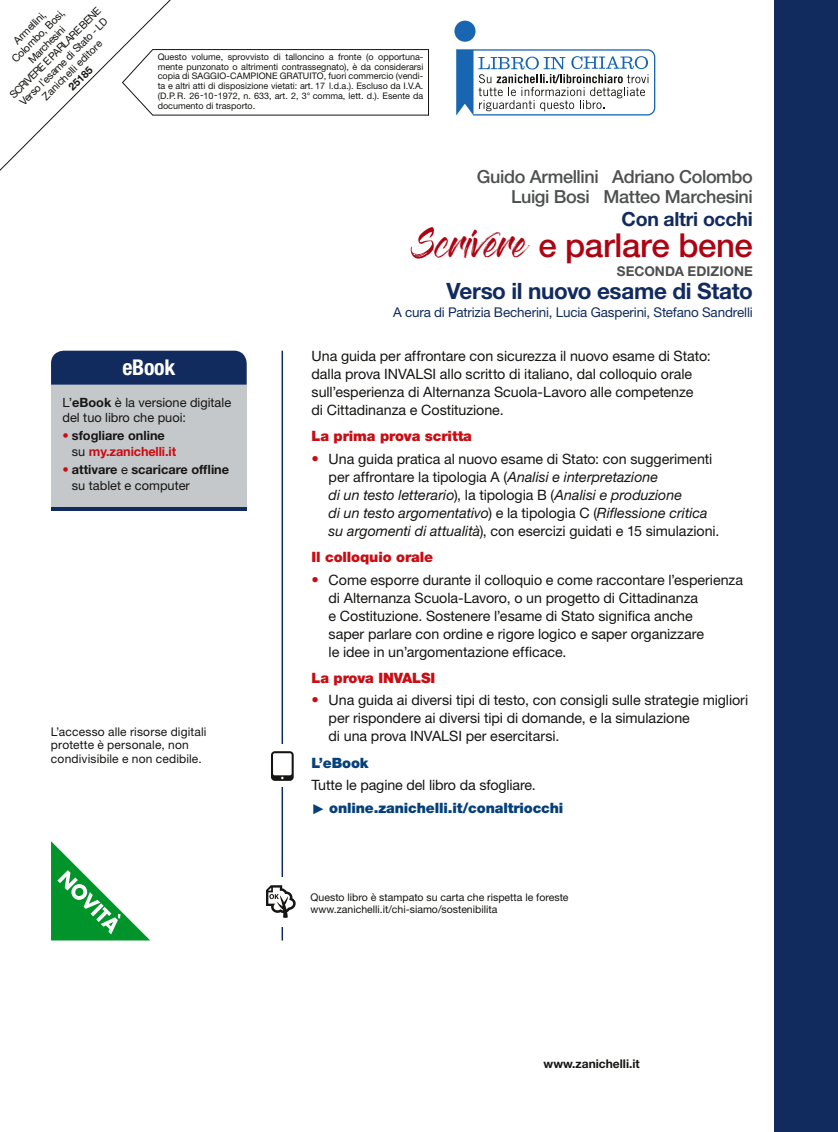
<style>
.page{position:relative;width:838px;height:1132px;background:#fff}
.page>*{position:absolute;margin:0;border:0;box-sizing:border-box;transform-origin:0 0}
.t1{font:500 33px "Helvetica Neue LT Std";letter-spacing:-.01em;color:#ad0413}
.t2{font:700 22.5px "Helvetica Neue LT Std";letter-spacing:-.015em;color:#112b5e}
.t3{font:700 condensed 21.75px "Helvetica Neue LT Std";letter-spacing:-.01em;color:#fff}
.t4{font:700 19.5px "Helvetica Neue LT Std";letter-spacing:-.015em;color:#112b5e}
.t5{font:500 18px/19.5px "Helvetica Neue LT Std";letter-spacing:-.02em;color:#4d504f;text-align:right}
.t6{font:14.25px/18px "Helvetica Neue LT Std";letter-spacing:-.005em;color:#161513}
.t7{font:900 14.25px/22.2px "Helvetica Neue LT Std";letter-spacing:-.01em;color:#054078}
.t8{font:900 14.25px "Helvetica Neue LT Std";letter-spacing:-.01em;color:#c90d14}
.t9{font:700 13.5px "Helvetica Neue LT Std";letter-spacing:.005em;color:#4d504f}
.t10{font:13.35px "Helvetica Neue LT Std";letter-spacing:-.01em;color:#112b5e}
.t11{font:12.75px/15.8px "Helvetica Neue LT Std";color:#161513}
.t12{font:700 12.75px/15.8px "Helvetica Neue LT Std";color:#161513}
.t13{font:700 12.75px/15.8px "Helvetica Neue LT Std";letter-spacing:-.005em;color:#c90d14}
.t14{font:12px/13.5px "Helvetica Neue LT Std";letter-spacing:.015em;color:#161513}
.t15{font:700 12px "Helvetica Neue LT Std";color:#161513}
.t16{font:10.5px/12px "Helvetica Neue LT Std";color:#161513;text-align:center}
.t17{font:700 10.5px "Helvetica Neue LT Std";color:#161513}
.t18{font:9px/9.8px "Helvetica Neue LT Std";color:#161513;text-align:justify}
.s1{font-family:"Gloss And Bloom";font-weight:400;font-size:27.9px}
.s2{font-weight:700}
.s3{color:#161513}
.s4{font-weight:400;color:#161513}
.s5{color:#c90d14}
.s6{font-weight:400}
.s7{font-size:15px;color:#c90d14}
.s8{font-style:italic}
.s9{font-family:"Times New Roman";font-weight:400}
</style>
<div class="page">
<div style="left:774px;top:0;width:64px;height:1131px;background:#112b5e"></div>
<hr style="left:281px;top:350px;width:2px;height:590px;background:#112b5e">
<hr style="left:152px;top:49px;width:277px;height:1px;background:#161513">
<hr style="left:152px;top:115px;width:277px;height:1px;background:#161513">
<hr style="left:428px;top:49px;width:1px;height:66px;background:#161513">
<div style="left:454px;top:21px;width:21px;height:21px;background:#1866b1;border-radius:50%"></div>
<svg style="left:456px;top:49px;width:200px;height:67px"></svg>
<div style="left:51px;top:350px;width:196px;height:34px;background:#112b5e"></div>
<div style="left:51px;top:384px;width:196px;height:122px;background:#c5c8ca"></div>
<svg style="left:51px;top:506px;width:196px;height:4px"></svg>
<img style="left:411px;top:227px;width:23px;height:31px">
<div style="left:267px;top:743px;width:31px;height:43px;background:#fff"></div>
<svg style="left:271px;top:751px;width:23px;height:29px"></svg>
<div style="left:262px;top:876px;width:38px;height:50px;background:#fff"></div>
<svg style="left:266px;top:885px;width:30px;height:32px"></svg>
<svg style="left:51px;top:841px;width:99px;height:99px"></svg>
<svg style="left:0;top:0;width:192px;height:171px"></svg>
<p class="t16" style="left:-17px;top:68px;width:125px;rotate:-45deg">Armellini,<br>Colombo, Bosi,<br>Marchesini<br>SCRIVERE E PARLARE BENE<br>Verso l’esame di Stato - LD<br>Zanichelli editore</p>
<p class="t17" style="left:68px;top:86px;width:31px;rotate:-45deg">25185</p>
<p class="t18" style="left:158px;top:53px;width:267px">Questo volume, sprovvisto di talloncino a fronte (o opportuna&shy;mente punzonato o altrimenti contrassegnato), è da considerarsi copia di SAGGIO-CAMPIONE GRATUITO, fuori commercio (vendi&shy;ta e altri atti di disposizione vietati: art. 17 l.d.a.). Escluso da I.V.A. (D.P.R. 26-10-1972, n. 633, art. 2, 3° comma, lett. d.). Esente da documento di trasporto.</p>
<p class="t5" style="left:477px;top:169px;width:277px">Guido Armellini Adriano Colombo<br>Luigi Bosi Matteo Marchesini</p>
<h1 class="t1" style="left:434px;top:233px;width:320px"><span class="s1">CRIVERE</span> e parlare bene</h1>
<p class="t9" style="left:616px;top:266px;width:138px">SECONDA EDIZIONE</p>
<h2 class="t2" style="left:446px;top:282px;width:308px">Verso il nuovo esame di Stato</h2>
<h3 class="t4" style="left:621px;top:212px;width:133px">Con altri occhi</h3>
<p class="t10" style="left:393px;top:307px;width:361px">A cura di Patrizia Becherini, Lucia Gasperini, Stefano Sandrelli</p>
<h3 class="t3" style="left:122px;top:355px;width:54px">eBook</h3>
<p class="t11" style="left:63px;top:395px;width:170px">L’<span class="s2">eBook</span> è la versione digitale del tuo libro che puoi:</p>
<p class="t13" style="left:72px;top:429px;width:106px;text-indent:-9px">• <span class="s3">sfogliare online </span><span class="s4">su</span> my.zanichelli.it</p>
<p class="t12" style="left:72px;top:462px;width:159px;text-indent:-9px"><span class="s5">•</span> attivare <span class="s6">e</span> scaricare offline <span class="s6">su tablet e computer</span></p>
<p class="t14" style="left:51px;top:725px;width:157px">L’accesso alle risorse digitali protette è personale, non condivisibile e non cedibile.</p>
<p class="t6" style="left:311px;top:348px;width:400px">Una guida per affrontare con sicurezza il nuovo esame di Stato: dalla prova INVALSI allo scritto di italiano, dal colloquio orale sull’esperienza di Alternanza Scuola-Lavoro alle competenze<br>di Cittadinanza e Costituzione.</p>
<p class="t8" style="left:311px;top:428px;width:162px">La prima prova scritta</p>
<p class="t6" style="left:328px;top:451px;width:392px;text-indent:-17px"><span class="s7">•</span> Una guida pratica al nuovo esame di Stato: con suggerimenti per affrontare la tipologia A (<span class="s8">Analisi e interpretazione<br>di un testo letterario</span>), la tipologia B (<span class="s8">Analisi e produzione<br>di un testo argomentativo</span>) e la tipologia C (<span class="s8">Riflessione critica su argomenti di attualità</span>), con esercizi guidati e 15 simulazioni.</p>
<p class="t8" style="left:312px;top:549px;width:123px">Il colloquio orale</p>
<p class="t6" style="left:328px;top:571px;width:416px;text-indent:-17px"><span class="s7">•</span> Come esporre durante il colloquio e come raccontare l’esperienza di Alternanza Scuola-Lavoro, o un progetto di Cittadinanza<br>e Costituzione. Sostenere l’esame di Stato significa anche<br>saper parlare con ordine e rigore logico e saper organizzare<br>le idee in un’argomentazione efficace.</p>
<p class="t8" style="left:311px;top:669px;width:125px">La prova INVALSI</p>
<p class="t6" style="left:328px;top:692px;width:421px;text-indent:-17px"><span class="s7">•</span> Una guida ai diversi tipi di testo, con consigli sulle strategie migliori per rispondere ai diversi tipi di domande, e la simulazione<br>di una prova INVALSI per esercitarsi.</p>
<p class="t7" style="left:311px;top:751px;width:58px">L’eBook</p>
<p class="t7" style="left:311px;top:774px;width:253px"><span class="s4">Tutte le pagine del libro da sfogliare.<br></span><span class="s9">►</span> online.zanichelli.it/conaltriocchi</p>
<p class="t16" style="left:310px;top:891px;width:259px;text-align:left">Questo libro è stampato su carta che rispetta le foreste www.zanichelli.it/chi-siamo/sostenibilita</p>
<p class="t15" style="left:543px;top:1059px;width:98px">www.zanichelli.it</p>
</div>
